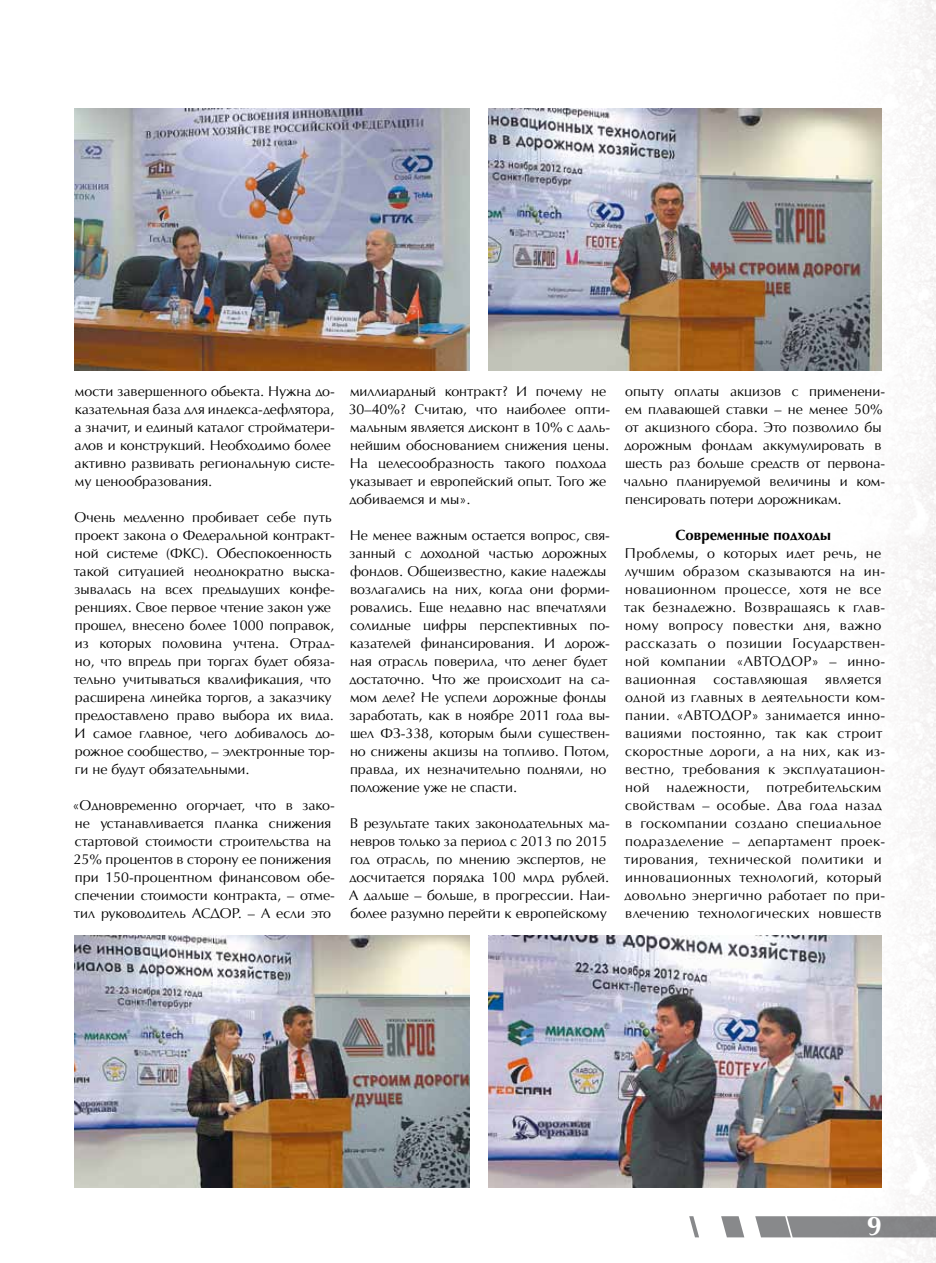
<style>
.page{position:relative;width:936px;height:1263px;background:#fff}
.page>*{position:absolute;margin:0;border:0;box-sizing:border-box;transform-origin:0 0}
.t1{font:700 27px "AG Opus High Resolution";color:#fff}
.t2{font:700 15px "AG Opus High Resolution";color:#000}
.t3{font:14.25px/18px "AG Opus High Resolution";color:#000}
.t4{font:14.25px/18px "AG Opus High Resolution";letter-spacing:.025em;color:#000}
</style>
<div class="page">
<img style="left:795px;top:0;width:140px;height:1263px">
<svg style="left:689px;top:1216px;width:246px;height:21px"></svg>
<img style="left:74px;top:108px;width:395px;height:263px">
<img style="left:488px;top:108px;width:393px;height:263px">
<img style="left:488px;top:935px;width:393px;height:252px">
<img style="left:74px;top:935px;width:395px;height:252px">
<p class="t3" style="left:75px;top:382px;width:262px">мости завершенного объекта. Нужна до&shy;казательная база для индекса-дефлятора, а значит, и единый каталог стройматери&shy;алов и конструкций. Необходимо более активно развивать региональную систе&shy;му ценообразования.</p>
<p class="t3" style="left:74px;top:508px;width:262px">Очень медленно пробивает себе путь проект закона о Федеральной контракт&shy;ной системе (ФКС). Обеспокоенность такой ситуацией неоднократно выска&shy;зывалась на всех предыдущих конфе&shy;ренциях. Свое первое чтение закон уже прошел, внесено более 1000 поправок, из которых половина учтена. Отрад&shy;но, что впредь при торгах будет обяза&shy;тельно учитываться квалификация, что расширена линейка торгов, а заказчику предоставлено право выбора их вида.<br>И самое главное, чего добивалось до&shy;рожное сообщество, – электронные тор&shy;ги не будут обязательными.</p>
<p class="t3" style="left:72px;top:796px;width:264px">«Одновременно огорчает, что в зако&shy;не устанавливается планка снижения стартовой стоимости строительства на 25% процентов в сторону ее понижения при 150-процентном финансовом обе&shy;спечении стоимости контракта, – отме&shy;тил руководитель АСДОР. – А если это</p>
<p class="t3" style="left:348px;top:382px;width:263px">миллиардный контракт? И почему не 30–40%? Считаю, что наиболее опти&shy;мальным является дисконт в 10% с даль&shy;нейшим обоснованием снижения цены.<br>На целесообразность такого подхода указывает и европейский опыт. Того же добиваемся и мы».</p>
<p class="t3" style="left:349px;top:526px;width:262px">Не менее важным остается вопрос, свя&shy;занный с доходной частью дорожных фондов. Общеизвестно, какие надежды возлагались на них, когда они форми&shy;ровались. Еще недавно нас впечатляли солидные цифры перспективных по&shy;казателей финансирования. И дорож&shy;ная отрасль поверила, что денег будет достаточно. Что же происходит на са&shy;мом деле? Не успели дорожные фонды заработать, как в ноябре 2011 года вы&shy;шел ФЗ-338, которым были существен&shy;но снижены акцизы на топливо. Потом, правда, их незначительно подняли, но положение уже не спасти.</p>
<p class="t3" style="left:349px;top:814px;width:262px">В результате таких законодательных ма&shy;невров только за период с 2013 по 2015 год отрасль, по мнению экспертов, не досчитается порядка 100 млрд рублей.<br>А дальше – больше, в прогрессии. Наи&shy;более разумно перейти к европейскому</p>
<p class="t3" style="left:623px;top:382px;width:263px">опыту оплаты акцизов с применени&shy;ем плавающей ставки – не менее 50% от акцизного сбора. Это позволило бы дорожным фондам аккумулировать в шесть раз больше средств от первона&shy;чально планируемой величины и ком&shy;пенсировать потери дорожникам.</p>
<p class="t2" style="left:675px;top:526px;width:157px">Современные подходы</p>
<p class="t4" style="left:624px;top:544px;width:262px">Проблемы, о которых идет речь, не лучшим образом сказываются на ин&shy;новационном процессе, хотя не все так безнадежно. Возвращаясь к глав&shy;ному вопросу повестки дня, важно рассказать о позиции Государствен&shy;ной компании «АВТОДОР» – инно&shy;вационная составляющая является одной из главных в деятельности ком&shy;пании. «АВТОДОР» занимается инно&shy;вациями постоянно, так как строит скоростные дороги, а на них, как из&shy;вестно, требования к эксплуатацион&shy;ной надежности, потребительским свойствам – особые. Два года назад в госкомпании создано специальное подразделение – департамент проек&shy;тирования, технической политики и инновационных технологий, который довольно энергично работает по при&shy;влечению технологических новшеств</p>
<h1 class="t1" style="left:866px;top:1210px;width:17px">9</h1>
</div>
